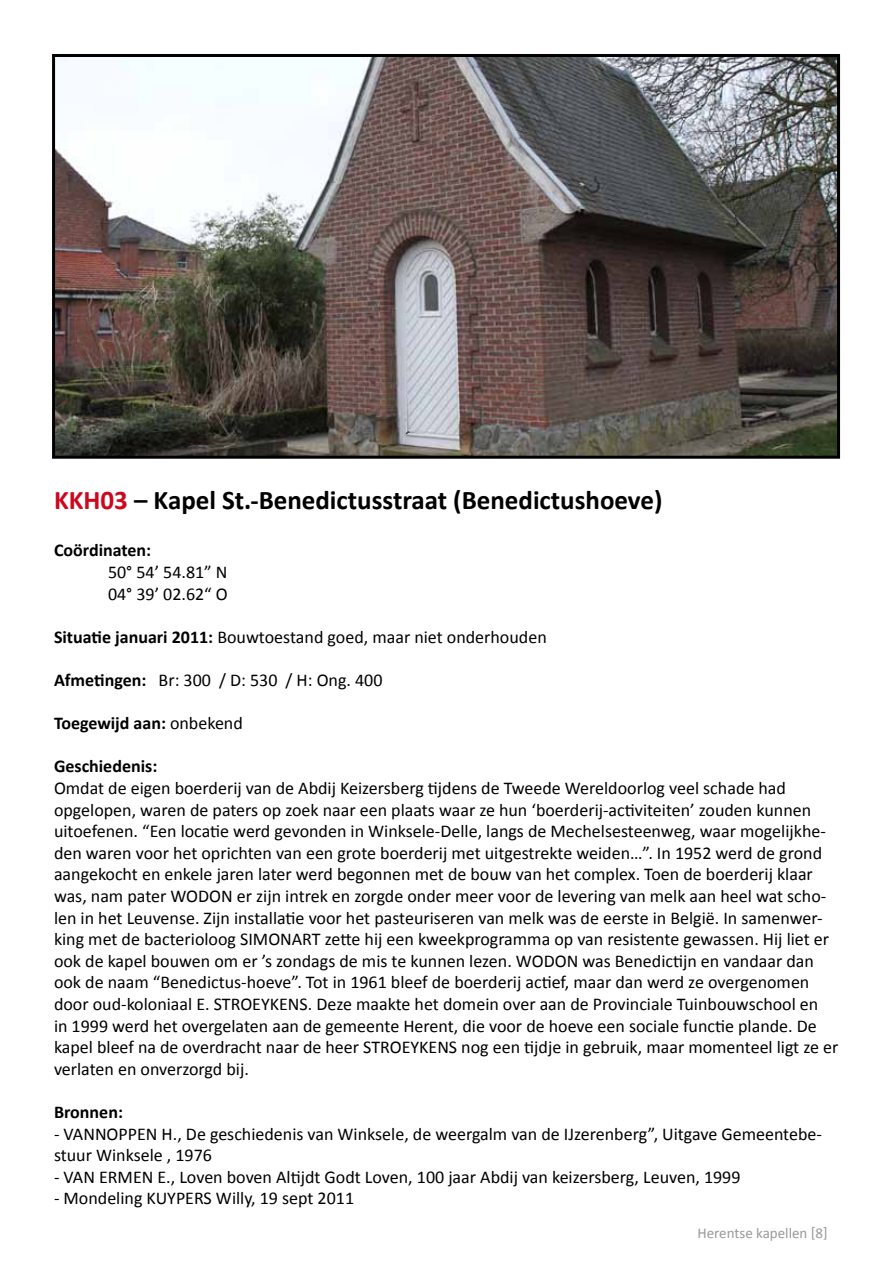
<style>
.page{position:relative;width:893px;height:1263px;background:#fff}
.page>*{position:absolute;margin:0;border:0;box-sizing:border-box;transform-origin:0 0}
.t1{font:700 27px "Calibri";color:#000}
.t2{font:18px/21.6px "Calibri";color:#000}
.t3{font:700 18px "Calibri";color:#000}
.t4{font:15px "Calibri";color:#98999b}
.s1{color:#cd071e}
.s2{font-weight:700}
.s3{font-weight:400}
</style>
<div class="page">
<img style="left:56px;top:58px;width:780px;height:397px">
<div style="left:52px;top:54px;width:788px;height:405px;border:3px solid #000"></div>
<h1 class="t1" style="left:54px;top:484px;width:610px"><span class="s1">KKH03</span> – Kapel St.-Benedictusstraat (Benedictushoeve)</h1>
<p class="t3" style="left:54px;top:539px;width:99px">Coördinaten:</p>
<p class="t2" style="left:108px;top:560px;width:121px">50° 54’ 54.81” N<br>04° 39’ 02.62“ O</p>
<p class="t2" style="left:54px;top:625px;width:494px"><span class="s2">Situatie januari 2011:</span> Bouwtoestand goed, maar niet onderhouden</p>
<p class="t2" style="left:54px;top:668px;width:330px"><span class="s2">Afmetingen:</span> Br: 300 / D: 530 / H: Ong. 400</p>
<p class="t3" style="left:54px;top:712px;width:190px">Toegewijd aan: <span class="s3">onbekend</span></p>
<p class="t3" style="left:54px;top:755px;width:105px">Geschiedenis:</p>
<p class="t2" style="left:54px;top:776px;width:786px">Omdat de eigen boerderij van de Abdij Keizersberg tijdens de Tweede Wereldoorlog veel schade had opgelopen, waren de paters op zoek naar een plaats waar ze hun ‘boerderij-activiteiten’ zouden kunnen uitoefenen. “Een locatie werd gevonden in Winksele-Delle, langs de Mechelsesteenweg, waar mogelijkhe&shy;den waren voor het oprichten van een grote boerderij met uitgestrekte weiden…”. In 1952 werd de grond aangekocht en enkele jaren later werd begonnen met de bouw van het complex. Toen de boerderij klaar was, nam pater WODON er zijn intrek en zorgde onder meer voor de levering van melk aan heel wat scho&shy;len in het Leuvense. Zijn installatie voor het pasteuriseren van melk was de eerste in België. In samenwer&shy;king met de bacterioloog SIMONART zette hij een kweekprogramma op van resistente gewassen. Hij liet er ook de kapel bouwen om er ’s zondags de mis te kunnen lezen. WODON was Benedictijn en vandaar dan ook de naam “Benedictus-hoeve”. Tot in 1961 bleef de boerderij actief, maar dan werd ze overgenomen door oud-koloniaal E. STROEYKENS. Deze maakte het domein over aan de Provinciale Tuinbouwschool en<br>in 1999 werd het overgelaten aan de gemeente Herent, die voor de hoeve een sociale functie plande. De kapel bleef na de overdracht naar de heer STROEYKENS nog een tijdje in gebruik, maar momenteel ligt ze er verlaten en onverzorgd bij.</p>
<p class="t3" style="left:54px;top:1101px;width:70px">Bronnen:</p>
<p class="t2" style="left:54px;top:1122px;width:769px">- VANNOPPEN H., De geschiedenis van Winksele, de weergalm van de IJzerenberg”, Uitgave Gemeentebe&shy;stuur Winksele , 1976</p>
<p class="t2" style="left:54px;top:1165px;width:688px">- VAN ERMEN E., Loven boven Altijdt Godt Loven, 100 jaar Abdij van keizersberg, Leuven, 1999</p>
<p class="t2" style="left:54px;top:1187px;width:302px">- Mondeling KUYPERS Willy, 19 sept 2011</p>
<p class="t4" style="left:697px;top:1224px;width:132px">Herentse kapellen [8]</p>
</div>
